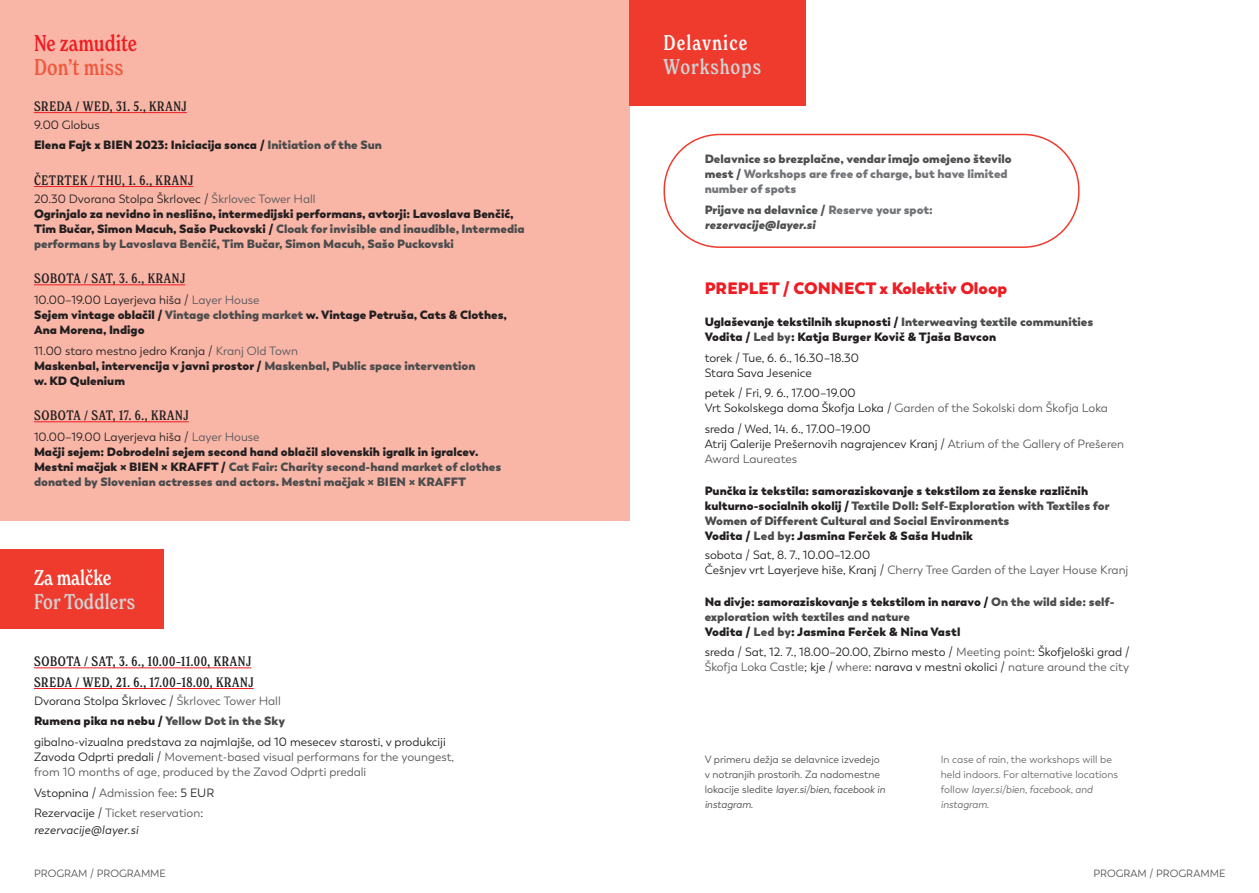
<style>
.page{position:relative;width:1259px;height:893px;background:#fff}
.page>*{position:absolute;margin:0;border:0;box-sizing:border-box;transform-origin:0 0}
.t1{font:500 condensed 22.5px "New Spirit";color:#ee1d23}
.t2{font:500 condensed 22.5px "New Spirit";letter-spacing:.01em;color:#f0593e}
.t3{font:500 condensed 21px "New Spirit";letter-spacing:.01em;color:#d1d2d4}
.t4{font:500 condensed 21px "New Spirit";letter-spacing:.04em;color:#fff}
.t5{font:500 condensed 21px "New Spirit";letter-spacing:.05em;color:#d1d2d4}
.t6{font:500 condensed 21px "New Spirit";color:#fff}
.t7{font:800 16.5px "Boston";color:#ee1d23}
.t8{font:500 condensed 13.5px/20.7px "New Spirit";letter-spacing:.05em;color:#231f20}
.t9{font:800 12px/15px "Boston";color:#231f20}
.t10{font:12px/15px "Boston";color:#231f20}
.t11{font:800 12px/15px "Boston";color:#4b4c4d}
.t12{font:12px/15px "Boston";color:#57585a}
.t13{font:800 12px/15px "Boston";color:#4e4f50}
.t14{font:italic 800 12px/15px "Boston";letter-spacing:.01em;color:#4e4f50}
.t15{font:italic 12px "Boston";letter-spacing:.02em;color:#231f20}
.t16{font:10.5px/15px "Boston";color:#4e4f50}
.s1{font-weight:400}
.s2{color:#4b4c4d}
.s3{font-weight:400;color:#57585a}
.s4{font-weight:400;color:#231f20}
.s5{color:#231f20}
.s6{color:#57585a}
.s7{font-weight:800}
.s8{font-weight:800;color:#4b4c4d}
.s9{color:#727477}
.s10{font-style:normal}
.s11{font-style:normal;color:#727477}
.s12{font-style:italic}
</style>
<div class="page">
<div style="left:0;top:0;width:629px;height:520px;background:#f9b6a7"></div>
<hr style="left:34px;top:112px;width:153px;height:1px;background:#ee1d23">
<hr style="left:34px;top:186px;width:159px;height:1px;background:#ee1d23">
<hr style="left:34px;top:284px;width:151px;height:1px;background:#ee1d23">
<hr style="left:34px;top:421px;width:155px;height:1px;background:#ee1d23">
<div style="left:0;top:549px;width:164px;height:80px;background:#ef3b2d"></div>
<hr style="left:34px;top:667px;width:217px;height:1px;background:#ee1d23">
<hr style="left:34px;top:688px;width:220px;height:1px;background:#ee1d23">
<div style="left:629px;top:0;width:177px;height:105px;background:#ef3b2d"></div>
<div style="left:663px;top:134px;width:416px;height:114px;border:2px solid #ef3b2d;border-radius:55px"></div>
<h1 class="t1" style="left:34px;top:30px;width:105px">Ne zamudite</h1>
<h1 class="t2" style="left:34px;top:54px;width:91px">Don’t miss</h1>
<p class="t8" style="left:34px;top:96px;width:154px">SREDA / WED, 31. 5., KRANJ</p>
<p class="t9" style="left:34px;top:114px;width:349px;line-height:20.7px"><span class="s1">9.00 Globus<br></span>Elena Fajt x BIEN 2023: Iniciacija sonca / <span class="s2">Initiation of the Sun</span></p>
<p class="t8" style="left:34px;top:170px;width:161px">ČETRTEK / THU, 1. 6., KRANJ</p>
<p class="t9" style="left:34px;top:191px;width:492px"><span class="s1">20.30 Dvorana Stolpa Škrlovec /</span> <span class="s3">Škrlovec Tower Hall<br></span>Ogrinjalo za nevidno in neslišno, intermedijski performans, avtorji: Lavoslava Benčić, Tim Bučar, Simon Macuh, Sašo Puckovski / <span class="s2">Cloak for invisible and inaudible, Intermedia performans by Lavoslava Benčić, Tim Bučar, Simon Macuh, Sašo Puckovski</span></p>
<p class="t8" style="left:34px;top:268px;width:153px">SOBOTA / SAT, 3. 6., KRANJ</p>
<p class="t9" style="left:34px;top:292px;width:474px"><span class="s1">10.00–19.00 Layerjeva hiša /</span> <span class="s3">Layer House<br></span>Sejem vintage oblačil / <span class="s2">Vintage clothing market</span> w. Vintage Petruša, Cats &amp; Clothes,<br>Ana Morena, Indigo</p>
<p class="t9" style="left:34px;top:343px;width:443px"><span class="s1">11.00 staro mestno jedro Kranja /</span> <span class="s3">Kranj Old Town<br></span>Maskenbal, intervencija v javni prostor / <span class="s2">Maskenbal, Public space intervention </span>w. KD Qulenium</p>
<p class="t8" style="left:34px;top:405px;width:156px">SOBOTA / SAT, 17. 6., KRANJ</p>
<p class="t11" style="left:34px;top:429px;width:469px"><span class="s4">10.00–19.00 Layerjeva hiša /</span> <span class="s3">Layer House<br></span><span class="s5">Mačji sejem: Dobrodelni sejem second hand oblačil slovenskih igralk in igralcev.<br>Mestni mačjak × BIEN × KRAFFT /</span> Cat Fair: Charity second-hand market of clothes donated by Slovenian actresses and actors. Mestni mačjak × BIEN × KRAFFT</p>
<h2 class="t6" style="left:34px;top:564px;width:79px">Za malčke</h2>
<h2 class="t3" style="left:34px;top:588px;width:102px">For Toddlers</h2>
<p class="t8" style="left:34px;top:651px;width:221px">SOBOTA / SAT, 3. 6., 10.00–11.00, KRANJ<br>SREDA / WED, 21. 6., 17.00–18.00, KRANJ</p>
<p class="t10" style="left:34px;top:690px;width:413px;line-height:20.7px">Dvorana Stolpa Škrlovec / <span class="s6">Škrlovec Tower Hall<br></span><span class="s7">Rumena pika na nebu /</span> <span class="s8">Yellow Dot in the Sky<br></span>gibalno-vizualna predstava za najmlajše, od 10 mesecev starosti, v produkciji</p>
<p class="t12" style="left:34px;top:749px;width:422px"><span class="s5">Zavoda Odprti predali /</span> Movement-based visual performans for the youngest, from 10 months of age, produced by the Zavod Odprti predali</p>
<p class="t12" style="left:34px;top:782px;width:182px;line-height:20.7px"><span class="s5">Vstopnina /</span> Admission fee<span class="s5">: 5 EUR<br>Rezervacije /</span> Ticket reservation<span class="s5">:</span></p>
<p class="t15" style="left:34px;top:823px;width:106px">rezervacije@layer.si</p>
<h2 class="t4" style="left:663px;top:30px;width:85px">Delavnice</h2>
<h2 class="t5" style="left:663px;top:54px;width:99px">Workshops</h2>
<p class="t13" style="left:704px;top:152px;width:308px">Delavnice so brezplačne, vendar imajo omejeno število mest / <span class="s9">Workshops are free of charge, but have limited number of spots</span></p>
<p class="t14" style="left:704px;top:202px;width:230px"><span class="s10">Prijave na delavnice /</span> <span class="s11">Reserve your spot: </span>rezervacije@layer.si</p>
<h3 class="t7" style="left:704px;top:278px;width:304px">PREPLET / CONNECT x Kolektiv Oloop</h3>
<p class="t9" style="left:704px;top:315px;width:390px">Uglaševanje tekstilnih skupnosti / <span class="s2">Interweaving textile communities<br></span>Vodita / <span class="s2">Led by</span>: Katja Burger Kovič &amp; Tjaša Bavcon</p>
<p class="t10" style="left:704px;top:350px;width:156px">torek / Tue, 6. 6., 16.30–18.30<br>Stara Sava Jesenice</p>
<p class="t10" style="left:704px;top:386px;width:405px">petek / Fri, 9. 6., 17.00–19.00<br>Vrt Sokolskega doma Škofja Loka / <span class="s6">Garden of the Sokolski dom Škofja Loka</span></p>
<p class="t10" style="left:704px;top:422px;width:421px">sreda / Wed, 14. 6., 17.00–19.00<br>Atrij Galerije Prešernovih nagrajencev Kranj / <span class="s6">Atrium of the Gallery of Prešeren<br>Award Laureates</span></p>
<p class="t9" style="left:704px;top:483px;width:406px">Punčka iz tekstila: samoraziskovanje s tekstilom za ženske različnih kulturno-socialnih okolij / <span class="s2">Textile Doll: Self-Exploration with Textiles for Women of Different Cultural and Social Environments<br></span>Vodita / <span class="s2">Led by</span>: Jasmina Ferček &amp; Saša Hudnik</p>
<p class="t10" style="left:704px;top:548px;width:425px">sobota / Sat, 8. 7., 10.00–12.00<br>Češnjev vrt Layerjeve hiše, Kranj / <span class="s6">Cherry Tree Garden of the Layer House Kranj</span></p>
<p class="t9" style="left:704px;top:595px;width:411px">Na divje: samoraziskovanje s tekstilom in naravo / <span class="s2">On the wild side: self&shy;exploration with textiles and nature<br></span>Vodita / <span class="s2">Led by</span>: Jasmina Ferček &amp; Nina Vastl</p>
<p class="t10" style="left:704px;top:644px;width:426px">sreda / Sat, 12. 7., 18.00–20.00, Zbirno mesto / <span class="s6">Meeting point</span>: Škofjeloški grad /<br><span class="s6">Škofja Loka Castle</span>; kje / <span class="s6">where</span>: narava v mestni okolici / <span class="s6">nature around the city</span></p>
<p class="t16" style="left:704px;top:752px;width:182px">V primeru dežja se delavnice izvedejo v notranjih prostorih. Za nadomestne lokacije sledite <span class="s12">layer.si/bien, facebook in instagram</span>.</p>
<p class="t16" style="left:940px;top:752px;width:179px">In case of rain, the workshops will be held indoors. For alternative locations follow <span class="s12">layer.si/bien, facebook, and instagram</span>.</p>
<p class="t16" style="left:34px;top:866px;width:133px">PROGRAM / PROGRAMME</p>
<p class="t16" style="left:1093px;top:866px;width:133px">PROGRAM / PROGRAMME</p>
</div>
